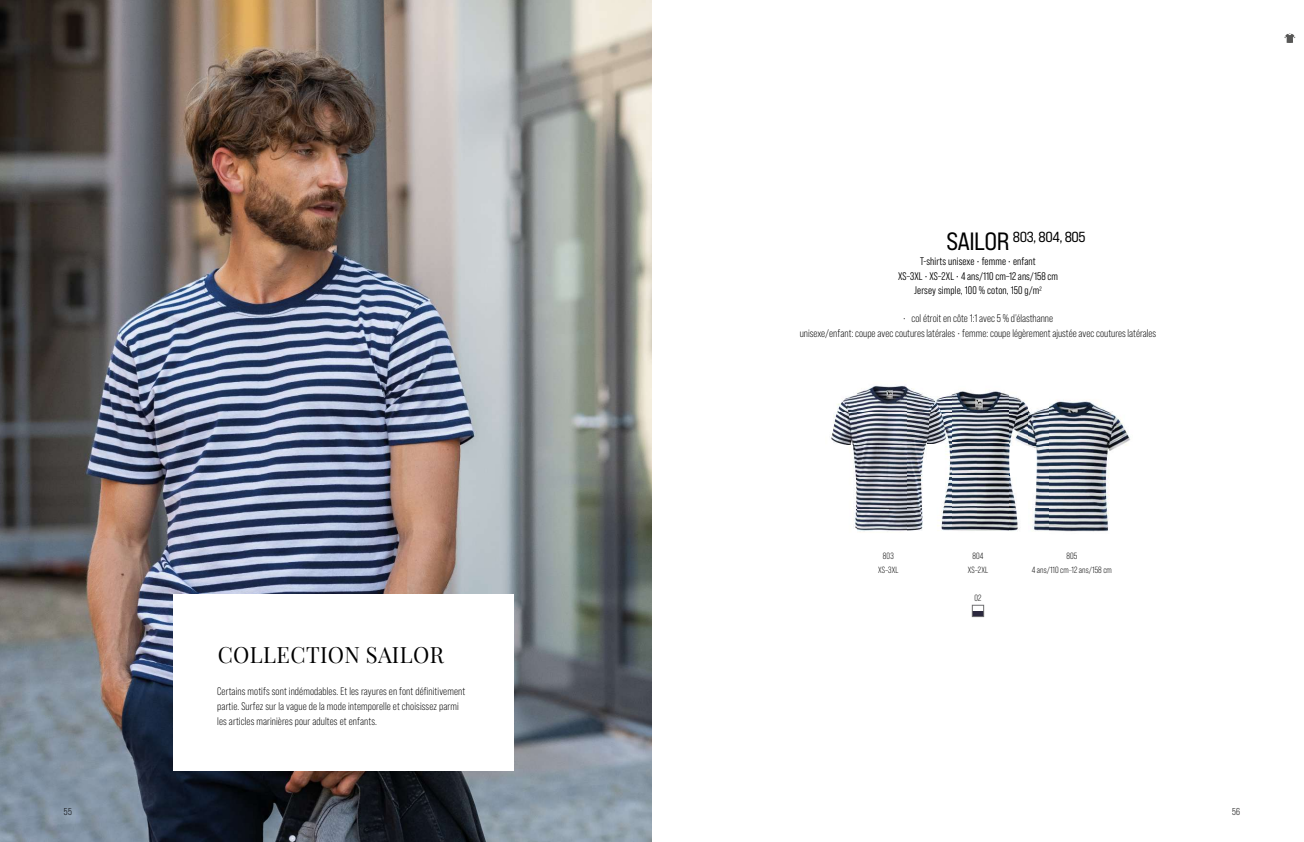
<style>
.page{position:relative;width:1304px;height:842px;background:#fff}
.page>*{position:absolute;margin:0;border:0;box-sizing:border-box;transform-origin:0 0}
.t1{font:22px "Playfair Display";letter-spacing:.02em;color:#000}
.t2{font:14.6px "Bebas Neue Pro Exp Rg";letter-spacing:-.025em;color:#000}
.t3{font:11px/15px "Bebas Neue Pro";letter-spacing:.01em;color:#000;text-align:center}
.t4{font:11px/15px "Bebas Neue Pro Middle";letter-spacing:.01em;color:#000;text-align:center}
.t5{font:10px "Bebas Neue Pro";color:#000}
.t6{font:9px/14px "Bebas Neue Pro";letter-spacing:.015em;color:#000;text-align:center}
.s1{font-size:25px}
.s2{color:#4a4a49}
</style>
<div class="page">
<img style="left:0;top:0;width:652px;height:842px">
<div style="left:173px;top:595px;width:340px;height:176px;background:#fff"></div>
<img style="left:1049px;top:400px;width:81px;height:132px">
<img style="left:951px;top:391px;width:58px;height:20px">
<img style="left:951px;top:411px;width:58px;height:96px">
<img style="left:920px;top:507px;width:129px;height:24px">
<img style="left:1009px;top:396px;width:40px;height:112px">
<img style="left:831px;top:385px;width:120px;height:124px">
<img style="left:854px;top:509px;width:66px;height:22px">
<div style="left:972px;top:611px;width:12px;height:6px;background:#2b283e"></div>
<div style="left:972px;top:605px;width:12px;height:12px;border:1px solid #6e6e70"></div>
<svg style="left:1284px;top:34px;width:11px;height:9px"></svg>
<h2 class="t2" style="left:947px;top:228px;width:141px"><span class="s1">SAILOR</span> 803, 804, 805</h2>
<p class="t4" style="left:898px;top:254px;width:161px">T-shirts unisexe • femme • enfant<br>XS–3XL • XS–2XL • 4 ans/110 cm–12 ans/158 cm</p>
<p class="t4" style="left:914px;top:283px;width:129px">Jersey simple, 100 % coton, 150 g/m<sup>2</sup></p>
<p class="t3" style="left:800px;top:310px;width:358px">• col étroit en côte 1:1 avec 5 % d’élasthanne<br>unisexe/enfant: coupe avec coutures latérales • femme: coupe légèrement ajustée avec coutures latérales</p>
<h1 class="t1" style="left:218px;top:638px;width:228px">COLLECTION SAILOR</h1>
<p class="t3" style="left:217px;top:684px;width:250px;text-align:left">Certains motifs sont indémodables. Et les rayures en font définitivement partie. Surfez sur la vague de la mode intemporelle et choisissez parmi les articles marinières pour adultes et enfants.</p>
<p class="t6" style="left:878px;top:548px;width:22px">803<br>XS–3XL</p>
<p class="t6" style="left:968px;top:548px;width:22px">804<br>XS–2XL</p>
<p class="t6" style="left:974px;top:591px;width:8px">02</p>
<p class="t6" style="left:1032px;top:548px;width:82px">805<br>4 ans/110 cm<span class="s2">–</span>12 ans/158 cm</p>
<p class="t5" style="left:64px;top:806px;width:10px">55</p>
<p class="t5" style="left:1232px;top:806px;width:10px">56</p>
</div>
